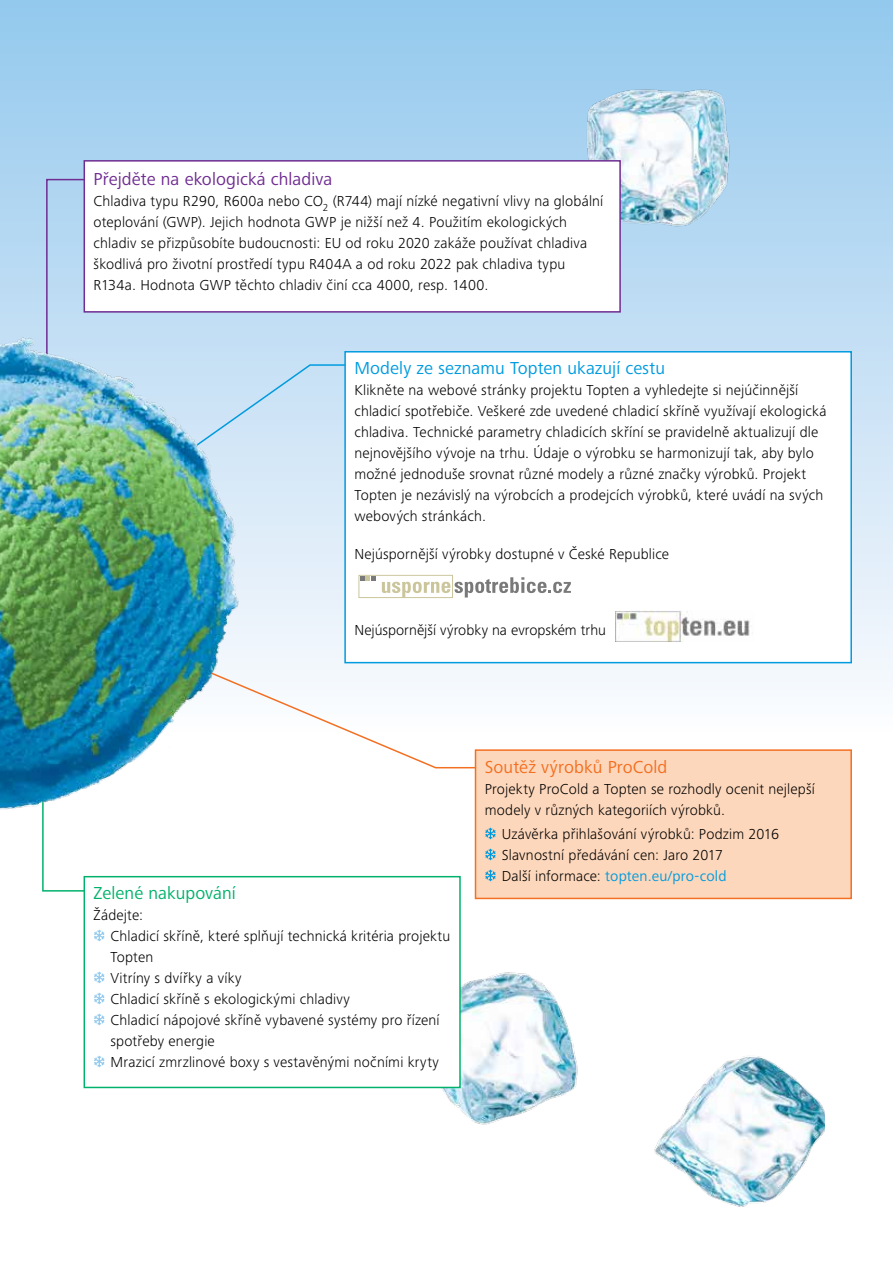
<style>
.page{position:relative;width:893px;height:1263px;background:#fff}
.page>*{position:absolute;margin:0;border:0;box-sizing:border-box;transform-origin:0 0}
.t1{font:18px "Frutiger Next Pro";letter-spacing:.005em;color:#009bdf}
.t2{font:18px "Frutiger Next Pro";letter-spacing:.005em;color:#6f2c91}
.t3{font:18px "Frutiger Next Pro";letter-spacing:.01em;color:#f36f21}
.t4{font:18px "Frutiger Next Pro";color:#00b26b}
.t5{font:300 15px/21px "Frutiger Next Pro";letter-spacing:.01em;color:#000}
.s1{font-weight:400;color:#009bdf}
</style>
<div class="page">
<div style="left:0;top:0;width:893px;height:731px;background:linear-gradient(to bottom,#93c8ed,#fbfbfe)"></div>
<img style="left:654px;top:1056px;width:171px;height:151px">
<img style="left:442px;top:972px;width:136px;height:153px">
<svg style="left:251px;top:586px;width:334px;height:183px"></svg>
<svg style="left:42px;top:828px;width:41px;height:64px"></svg>
<svg style="left:251px;top:364px;width:93px;height:222px;background:#d5e7f7"></svg>
<svg style="left:45px;top:178px;width:81px;height:155px;background:#b5d2ee"></svg>
<svg style="left:83px;top:875px;width:378px;height:214px"></svg>
<img style="left:0;top:333px;width:251px;height:495px">
<img style="left:571px;top:74px;width:175px;height:172px">
<svg style="left:83px;top:159px;width:539px;height:154px"></svg>
<svg style="left:344px;top:350px;width:509px;height:314px"></svg>
<svg style="left:474px;top:749px;width:378px;height:151px;background:#fcd5b9"></svg>
<p class="t2" style="left:94px;top:169px;width:240px">Přejděte na ekologická chladiva</p>
<p class="t5" style="left:94px;top:191px;width:511px">Chladiva typu R290, R600a nebo CO<sub>2</sub> (R744) mají nízké negativní vlivy na globální oteplování (GWP). Jejich hodnota GWP je nižší než 4. Použitím ekologických chladiv se přizpůsobíte budoucnosti: EU od roku 2020 zakáže používat chladiva škodlivá pro životní prostředí typu R404A a od roku 2022 pak chladiva typu R134a. Hodnota GWP těchto chladiv činí cca 4000, resp. 1400.</p>
<p class="t1" style="left:354px;top:358px;width:312px">Modely ze seznamu Topten ukazují cestu</p>
<p class="t5" style="left:354px;top:380px;width:474px">Klikněte na webové stránky projektu Topten a vyhledejte si nejúčinnější chladicí spotřebiče. Veškeré zde uvedené chladicí skříně využívají ekologická chladiva. Technické parametry chladicích skříní se pravidelně aktualizují dle nejnovějšího vývoje na trhu. Údaje o výrobku se harmonizují tak, aby bylo možné jednoduše srovnat různé modely a různé značky výrobků. Projekt Topten je nezávislý na výrobcích a prodejcích výrobků, které uvádí na svých webových stránkách.</p>
<p class="t5" style="left:354px;top:543px;width:316px">Nejúspornější výrobky dostupné v České Republice</p>
<p class="t5" style="left:354px;top:620px;width:253px">Nejúspornější výrobky na evropském trhu</p>
<p class="t4" style="left:94px;top:883px;width:144px">Zelené nakupování</p>
<p class="t5" style="left:111px;top:905px;width:341px;text-indent:-17px">Žádejte:<br>Chladicí skříně, které splňují technická kritéria projektu Topten<br>Vitríny s dvířky a víky<br>Chladicí skříně s ekologickými chladivy<br>Chladicí nápojové skříně vybavené systémy pro řízení spotřeby energie<br>Mrazicí zmrzlinové boxy s vestavěnými nočními kryty</p>
<p class="t3" style="left:485px;top:757px;width:184px">Soutěž výrobků ProCold</p>
<p class="t5" style="left:485px;top:779px;width:332px">Projekty ProCold a Topten se rozhodly ocenit nejlepší modely v různých kategoriích výrobků.</p>
<p class="t5" style="left:502px;top:824px;width:279px">Uzávěrka přihlašování výrobků: Podzim 2016<br>Slavnostní předávání cen: Jaro 2017<br>Další informace: <span class="s1">topten.eu/pro-cold</span></p>
</div>
